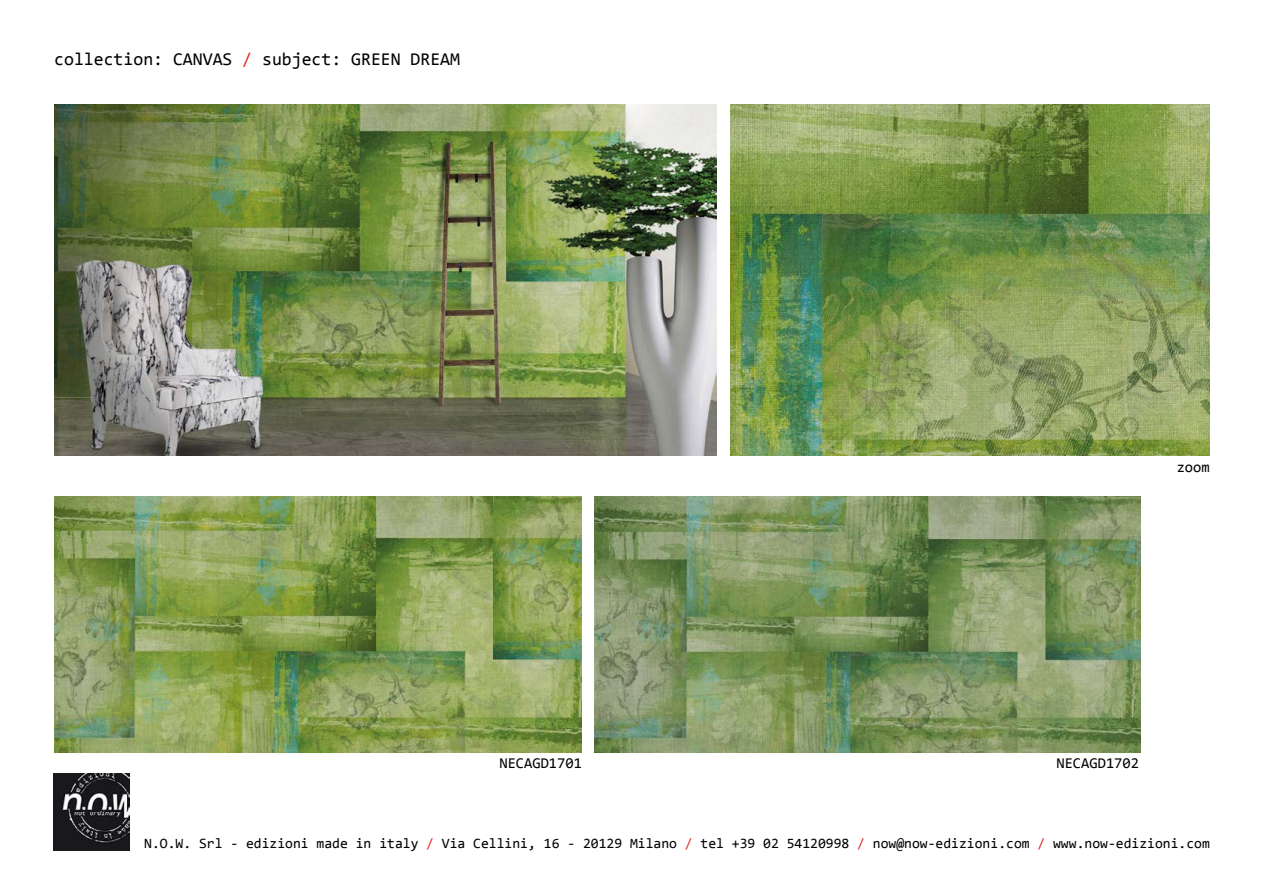
<style>
.page{position:relative;width:1263px;height:893px;background:#fff}
.page>*{position:absolute;margin:0;border:0;box-sizing:border-box;transform-origin:0 0}
.t1{font:18px "Consolas";color:#000}
.t2{font:15px "Consolas";color:#000}
.t3{font:14.25px "Consolas";color:#000}
.s1{color:#e5231b}
.s2{color:#e5231d}
</style>
<div class="page">
<img style="left:53px;top:774px;width:77px;height:76px">
<img style="left:595px;top:497px;width:545px;height:256px">
<img style="left:55px;top:105px;width:661px;height:350px">
<img style="left:731px;top:105px;width:479px;height:350px">
<img style="left:54px;top:497px;width:527px;height:256px">
<p class="t1" style="left:54px;top:47px;width:407px">collection: CANVAS <span class="s1">/</span> subject: GREEN DREAM</p>
<p class="t2" style="left:1177px;top:457px;width:34px">zoom</p>
<p class="t2" style="left:499px;top:753px;width:84px">NECAGD1701</p>
<p class="t2" style="left:1056px;top:753px;width:84px">NECAGD1702</p>
<p class="t3" style="left:144px;top:834px;width:1067px">N.O.W. Srl - edizioni made in italy <span class="s2">/</span> Via Cellini, 16 - 20129 Milano <span class="s2">/</span> tel +39 02 54120998 <span class="s2">/</span> now@now-edizioni.com <span class="s1">/</span> www.now-edizioni.com</p>
</div>
